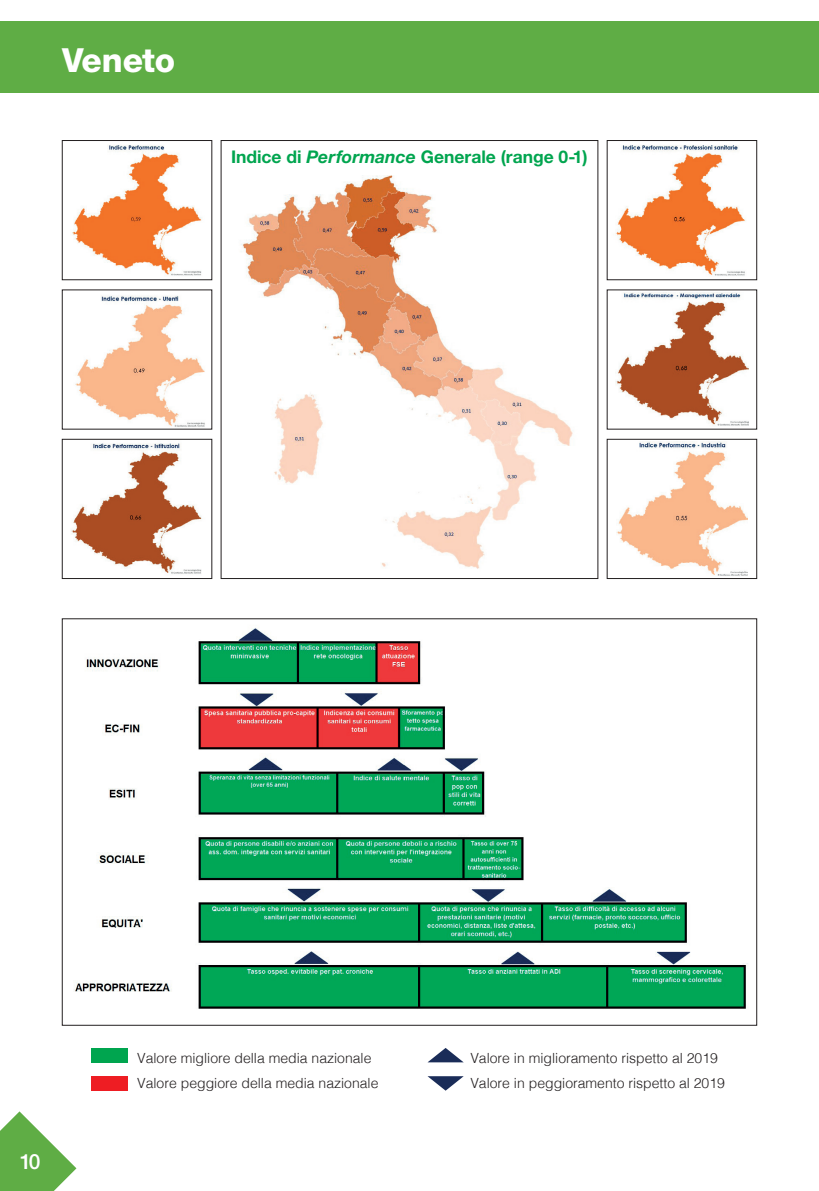
<style>
.page{position:relative;width:819px;height:1191px;background:#fff}
.page>*{position:absolute;margin:0;border:0;box-sizing:border-box;transform-origin:0 0}
.t1{font:800 33.25px "Helvetica Neue";letter-spacing:-.015em;color:#fff}
.t2{font:500 21px "Helvetica Neue";color:#fff}
.t3{font:700 17.5px "Helvetica Neue";color:#00a54f}
.t4{font:300 14px/24.5px "Helvetica";color:#231f20}
.s1{font-style:italic}
</style>
<div class="page">
<div style="left:0;top:21px;width:819px;height:72px;background:#5fad45"></div>
<svg style="left:0;top:1111px;width:76px;height:80px"></svg>
<img style="left:241px;top:175px;width:332px;height:394px">
<img style="left:71px;top:443px;width:131px;height:131px">
<div style="left:62px;top:439px;width:150px;height:140px;border:1px solid #231f20"></div>
<img style="left:615px;top:145px;width:131px;height:131px">
<div style="left:607px;top:140px;width:149px;height:140px;border:1px solid #231f20"></div>
<img style="left:615px;top:292px;width:133px;height:134px">
<img style="left:75px;top:296px;width:130px;height:131px">
<img style="left:72px;top:145px;width:130px;height:131px">
<div style="left:62px;top:140px;width:150px;height:140px;border:1px solid #231f20"></div>
<img style="left:616px;top:441px;width:131px;height:135px">
<div style="left:607px;top:439px;width:149px;height:140px;border:1px solid #231f20"></div>
<img style="left:74px;top:627px;width:674px;height:382px">
<div style="left:91px;top:1048px;width:36px;height:14px;background:#00a54f"></div>
<svg style="left:428px;top:1048px;width:35px;height:14px"></svg>
<svg style="left:427px;top:1076px;width:36px;height:14px"></svg>
<div style="left:91px;top:1076px;width:36px;height:14px;background:#ee1d23"></div>
<h1 class="t1" style="left:62px;top:40px;width:114px">Veneto</h1>
<p class="t3" style="left:231px;top:145px;width:358px">Indice di <span class="s1">Performance</span> Generale (range 0-1)</p>
<h2 class="t2" style="left:20px;top:1148px;width:22px">10</h2>
<p class="t4" style="left:137px;top:1045px;width:243px">Valore migliore della media nazionale<br>Valore peggiore della media nazionale</p>
<p class="t4" style="left:470px;top:1045px;width:256px">Valore in miglioramento rispetto al 2019<br>Valore in peggioramento rispetto al 2019</p>
</div>
